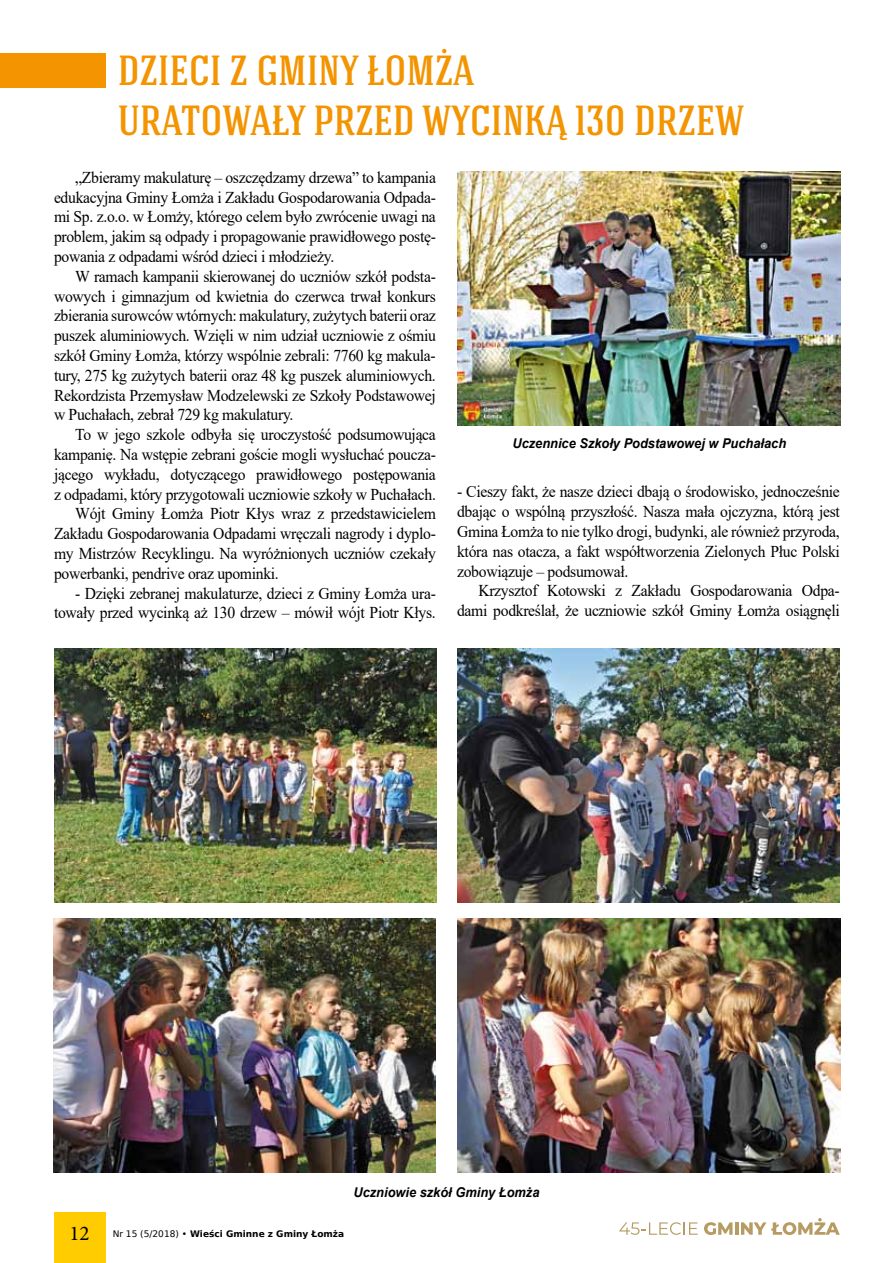
<style>
.page{position:relative;width:893px;height:1263px;background:#fff}
.page>*{position:absolute;margin:0;border:0;box-sizing:border-box;transform-origin:0 0}
.t1{font:500 42px/50.4px "Hagin Caps";color:#f39400}
.t2{font:21px "Minion Pro";color:#000}
.t3{font:16.5px/19.8px "Times New Roman";letter-spacing:-.02em;color:#000;text-align:justify;scale:.95 1}
.t4{font:italic 700 13.5px "Arial";color:#000;scale:.95 1}
.t5{font:700 9px "DejaVu Sans";color:#000}
.s1{font-weight:400}
</style>
<div class="page">
<div style="left:54px;top:1212px;width:51px;height:51px;background:#fecc00"></div>
<svg style="left:619px;top:1222px;width:79px;height:13px"></svg>
<svg style="left:704px;top:1218px;width:136px;height:17px"></svg>
<div style="left:0;top:53px;width:105px;height:34px;background:#f39400"></div>
<img style="left:458px;top:171px;width:383px;height:254px">
<img style="left:54px;top:648px;width:383px;height:254px">
<img style="left:457px;top:648px;width:383px;height:254px">
<img style="left:53px;top:918px;width:383px;height:254px">
<img style="left:458px;top:918px;width:383px;height:254px">
<h1 class="t1" style="left:118px;top:43px;width:627px">DZIECI Z GMINY ŁOMŻA<br>URATOWAŁY PRZED WYCINKĄ 130 DRZEW</h1>
<p class="t3" style="left:54px;top:167px;width:404px;text-indent:21px">„Zbieramy makulaturę – oszczędzamy drzewa” to kampania edukacyjna Gminy Łomża i Zakładu Gospodarowania Odpada&shy;mi Sp. z.o.o. w Łomży, którego celem było zwrócenie uwagi na problem, jakim są odpady i propagowanie prawidłowego postę&shy;powania z odpadami wśród dzieci i młodzieży.</p>
<p class="t3" style="left:54px;top:266px;width:404px;text-indent:21px">W ramach kampanii skierowanej do uczniów szkół podsta&shy;wowych i gimnazjum od kwietnia do czerwca trwał konkurs zbierania surowców wtórnych: makulatury, zużytych baterii oraz puszek aluminiowych. Wzięli w nim udział uczniowie z ośmiu szkół Gminy Łomża, którzy wspólnie zebrali: 7760 kg makula&shy;tury, 275 kg zużytych baterii oraz 48 kg puszek aluminiowych.<br>Rekordzista Przemysław Modzelewski ze Szkoły Podstawowej w Puchałach, zebrał 729 kg makulatury.</p>
<p class="t3" style="left:75px;top:424px;width:381px">To w jego szkole odbyła się uroczystość podsumowująca</p>
<p class="t3" style="left:54px;top:444px;width:403px">kampanię. Na wstępie zebrani goście mogli wysłuchać poucza-</p>
<p class="t3" style="left:54px;top:464px;width:403px">jącego wykładu, dotyczącego prawidłowego postępowania</p>
<p class="t3" style="left:54px;top:484px;width:404px">z odpadami, który przygotowali uczniowie szkoły w Puchałach.</p>
<p class="t3" style="left:75px;top:503px;width:381px">Wójt Gminy Łomża Piotr Kłys wraz z przedstawicielem</p>
<p class="t3" style="left:54px;top:523px;width:403px">Zakładu Gospodarowania Odpadami wręczali nagrody i dyplo-</p>
<p class="t3" style="left:54px;top:543px;width:403px">my Mistrzów Recyklingu. Na wyróżnionych uczniów czekały</p>
<p class="t3" style="left:54px;top:563px;width:238px">powerbanki, pendrive oraz upominki.</p>
<p class="t3" style="left:54px;top:583px;width:403px;text-align:right">- Dzięki zebranej makulaturze, dzieci z Gminy Łomża ura&shy;towały przed wycinką aż 130 drzew – mówił wójt Piotr Kłys.</p>
<p class="t4" style="left:512px;top:434px;width:290px">Uczennice Szkoły Podstawowej w Puchałach</p>
<p class="t3" style="left:457px;top:481px;width:404px">- Cieszy fakt, że nasze dzieci dbają o środowisko, jednocześnie dbając o wspólną przyszłość. Nasza mała ojczyzna, którą jest Gmina Łomża to nie tylko drogi, budynki, ale również przyroda, która nas otacza, a fakt współtworzenia Zielonych Płuc Polski zobowiązuje – podsumował.</p>
<p class="t3" style="left:457px;top:580px;width:404px;text-align:right">Krzysztof Kotowski z Zakładu Gospodarowania Odpa&shy;dami podkreślał, że uczniowie szkół Gminy Łomża osiągnęli</p>
<p class="t2" style="left:69px;top:1219px;width:22px">12</p>
<p class="t5" style="left:113px;top:1226px;width:233px"><span class="s1">Nr 15 (5/2018) •</span> Wieści Gminne z Gminy Łomża</p>
<p class="t4" style="left:353px;top:1183px;width:197px">Uczniowie szkół Gminy Łomża</p>
</div>
